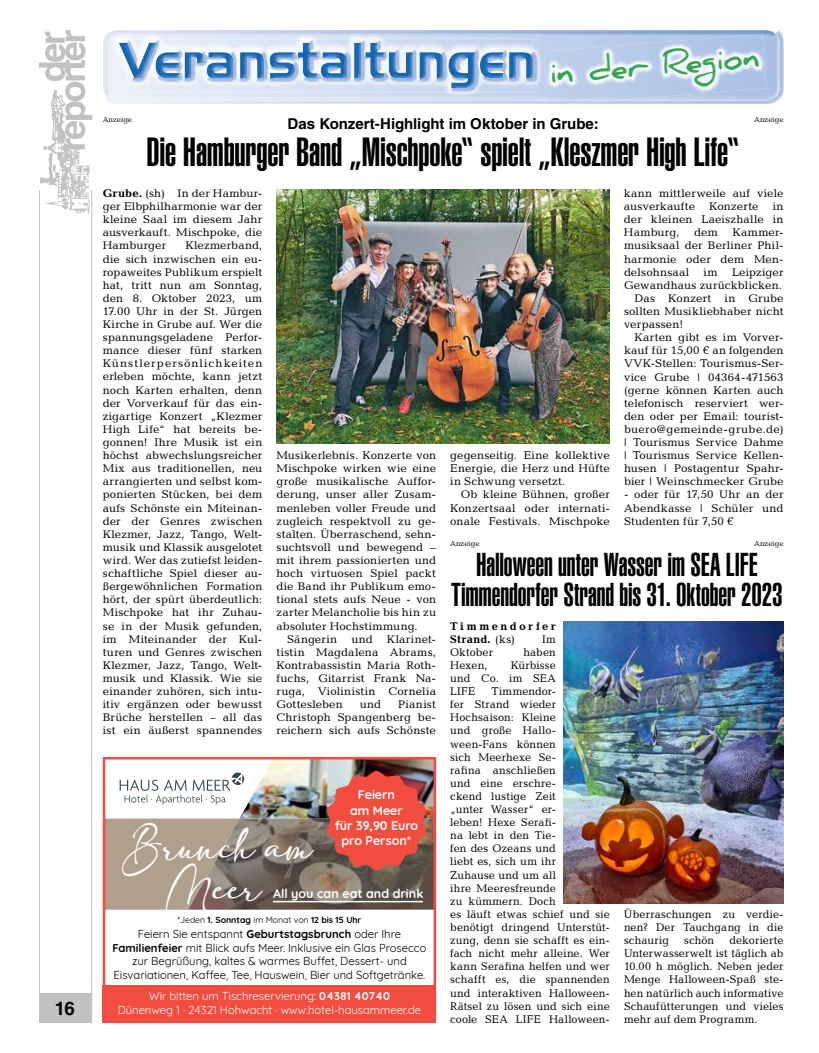
<style>
.page{position:relative;width:819px;height:1053px;background:#fff}
.page>*{position:absolute;margin:0;border:0;box-sizing:border-box;transform-origin:0 0}
.t1{font:40px "Helvetica LT Std Ultra Comp";letter-spacing:-.005em;color:#000}
.t2{font:32.5px/30px "Helvetica LT Std Ultra Comp";letter-spacing:-.005em;color:#000;text-align:center}
.t3{font:700 31.12px "Daniel";color:#38a555}
.t4{font:29.25px "adelia";color:#fff}
.t5{font:700 18.75px "Helvetica LT Std";color:#000}
.t6{font:700 15px "Helvetica LT Std";letter-spacing:-.005em;color:#000}
.t7{font:700 12.5px/15px "Quicksand";color:#fff;text-align:center}
.t8{font:11.25px/13.1px "Candida Std";letter-spacing:.015em;color:#000;text-align:justify}
.t9{font:11.25px/13.5px "Quicksand";color:#000;text-align:center}
.t10{font:11.25px/13.8px "Quicksand";color:#fff;text-align:center}
.t11{font:700 11.25px/13.1px "Candida Std";letter-spacing:.215em;color:#000}
.t12{font:700 8.75px "Quicksand";color:#000}
.t13{font:7.5px "Candida Std";color:#000}
.s1{font-weight:700}
.s2{font-weight:400}
</style>
<div class="page">
<div style="left:39px;top:993px;width:53px;height:29px;background:#c3c1c1"></div>
<hr style="left:91px;top:190px;width:1px;height:832px;background:#c3c1c1">
<hr style="left:39px;top:190px;width:1px;height:832px;background:#c3c1c1">
<img style="left:39px;top:149px;width:51px;height:65px">
<svg style="left:39px;top:30px;width:53px;height:119px"></svg>
<img style="left:274px;top:759px;width:159px;height:59px">
<img style="left:274px;top:818px;width:159px;height:91px">
<hr style="left:273px;top:900px;width:150px;height:2px;background:#fff">
<img style="left:326px;top:770px;width:100px;height:100px">
<svg style="left:103px;top:757px;width:171px;height:192px"></svg>
<div style="left:103px;top:985px;width:333px;height:37px;background:#f24d3f"></div>
<img style="left:108px;top:30px;width:675px;height:74px">
<img style="left:778px;top:39px;width:2px;height:53px">
<img style="left:103px;top:39px;width:1px;height:52px">
<img style="left:104px;top:37px;width:1px;height:56px">
<img style="left:105px;top:30px;width:672px;height:71px">
<img style="left:109px;top:33px;width:434px;height:65px">
<img style="left:125px;top:39px;width:408px;height:53px">
<img style="left:125px;top:43px;width:408px;height:45px">
<img style="left:547px;top:102px;width:63px;height:2px">
<img style="left:547px;top:101px;width:64px;height:1px">
<img style="left:544px;top:34px;width:222px;height:67px">
<img style="left:276px;top:189px;width:333px;height:254px">
<img style="left:563px;top:621px;width:220px;height:282px">
<p class="t5" style="left:55px;top:996px;width:22px">16</p>
<p class="t3" style="left:548px;top:53px;width:212px;rotate:-4deg">in der Region</p>
<p class="t6" style="left:287px;top:114px;width:312px">Das Konzert-Highlight im Oktober in Grube:</p>
<p class="t1" style="left:146px;top:129px;width:594px">Die Hamburger Band „Mischpoke“ spielt „Kleszmer High Life“</p>
<p class="t8" style="left:103px;top:187px;width:161px"><span class="s1">Grube.</span> (sh) In der Hambur&shy;ger Elbphilharmonie war der kleine Saal im diesem Jahr ausverkauft. Mischpoke, die Hamburger</p>
<p class="t13" style="left:103px;top:115px;width:31px">Anzeige</p>
<p class="t13" style="left:754px;top:115px;width:31px">Anzeige</p>
<p class="t8" style="left:624px;top:187px;width:161px">kann mittlerweile auf viele ausverkaufte Konzerte in der kleinen Laeiszhalle in Hamburg,</p>
<p class="t8" style="left:694px;top:226px;width:25px">dem</p>
<p class="t8" style="left:624px;top:226px;width:161px;text-indent:108px">Kammer&shy;musiksaal der Berliner Phil&shy;harmonie oder dem Men&shy;delsohnsaal</p>
<p class="t8" style="left:103px;top:239px;width:161px;text-indent:83px">Klezmerband, die sich inzwischen ein eu&shy;ropaweites Publikum erspielt hat, tritt nun am Sonntag, den 8. Oktober 2023, um 17.00 Uhr in der St. Jürgen Kirche in Grube auf. Wer die spannungsgeladene Perfor&shy;mance dieser fünf starken Künstlerpersönlichkeiten erleben möchte, kann jetzt noch Karten erhalten, denn der Vorverkauf für das ein&shy;zigartige Konzert „Klezmer High Life“ hat bereits be&shy;gonnen! Ihre Musik ist ein höchst abwechslungsreicher Mix aus traditionellen, neu arrangierten und selbst kom&shy;ponierten Stücken, bei dem aufs Schönste ein Miteinan&shy;der der Genres zwischen Klezmer, Jazz, Tango, Welt&shy;musik und Klassik ausgelotet wird. Wer das zutiefst leiden&shy;schaftliche Spiel dieser au&shy;ßergewöhnlichen Formation hört, der spürt überdeutlich:<br>Mischpoke hat ihr Zuhau&shy;se in der Musik gefunden, im Miteinander der Kul&shy;turen und Genres zwischen Klezmer, Jazz, Tango, Welt&shy;musik und Klassik. Wie sie einander zuhören, sich intu&shy;itiv ergänzen oder bewusst Brüche herstellen – all das ist ein äußerst spannendes</p>
<p class="t8" style="left:703px;top:265px;width:16px">im</p>
<p class="t8" style="left:732px;top:265px;width:53px">Leipziger</p>
<p class="t8" style="left:624px;top:278px;width:159px">Gewandhaus zurückblicken.</p>
<p class="t8" style="left:634px;top:291px;width:150px">Das Konzert in Grube</p>
<p class="t8" style="left:624px;top:304px;width:161px">sollten Musikliebhaber nicht</p>
<p class="t8" style="left:624px;top:318px;width:61px">verpassen!</p>
<p class="t8" style="left:634px;top:331px;width:150px">Karten gibt es im Vorver-</p>
<p class="t8" style="left:624px;top:344px;width:161px">kauf für 15,00 € an folgenden</p>
<p class="t8" style="left:624px;top:357px;width:161px">VVK-Stellen: Tourismus-Ser-</p>
<p class="t8" style="left:624px;top:370px;width:161px">vice Grube | 04364-471563</p>
<p class="t8" style="left:624px;top:383px;width:161px">(gerne können Karten auch</p>
<p class="t8" style="left:624px;top:396px;width:161px">telefonisch reserviert wer-</p>
<p class="t8" style="left:624px;top:409px;width:161px">den oder per Email: tourist-</p>
<p class="t8" style="left:624px;top:422px;width:161px">buero@gemeinde-grube.de)</p>
<p class="t8" style="left:624px;top:435px;width:161px">| Tourismus Service Dahme</p>
<p class="t8" style="left:624px;top:449px;width:161px">| Tourismus Service Kellen-</p>
<p class="t8" style="left:624px;top:462px;width:161px">husen | Postagentur Spahr-</p>
<p class="t8" style="left:624px;top:475px;width:161px">bier | Weinschmecker Grube</p>
<p class="t8" style="left:624px;top:488px;width:161px">- oder für 17,50 Uhr an der Abendkasse | Schüler und Studenten für 7,50 €</p>
<p class="t8" style="left:276px;top:449px;width:161px">Musikerlebnis. Konzerte von</p>
<p class="t8" style="left:276px;top:462px;width:161px">Mischpoke wirken wie eine</p>
<p class="t8" style="left:276px;top:475px;width:161px">große musikalische Auffor-</p>
<p class="t8" style="left:276px;top:488px;width:161px">derung, unser aller Zusam-</p>
<p class="t8" style="left:276px;top:501px;width:161px">menleben voller Freude und</p>
<p class="t8" style="left:276px;top:514px;width:161px">zugleich respektvoll zu ge-</p>
<p class="t8" style="left:276px;top:527px;width:161px">stalten. Überraschend, sehn-</p>
<p class="t8" style="left:276px;top:540px;width:161px">suchtsvoll und bewegend –</p>
<p class="t8" style="left:276px;top:553px;width:161px">mit ihrem passionierten und</p>
<p class="t8" style="left:276px;top:566px;width:161px">hoch virtuosen Spiel packt</p>
<p class="t8" style="left:276px;top:580px;width:161px">die Band ihr Publikum emo-</p>
<p class="t8" style="left:276px;top:593px;width:161px">tional stets aufs Neue - von</p>
<p class="t8" style="left:276px;top:606px;width:161px">zarter Melancholie bis hin zu</p>
<p class="t8" style="left:276px;top:619px;width:143px">absoluter Hochstimmung.</p>
<p class="t8" style="left:287px;top:632px;width:52px">Sängerin</p>
<p class="t8" style="left:351px;top:632px;width:23px">und</p>
<p class="t8" style="left:450px;top:449px;width:161px">gegenseitig. Eine kollektive</p>
<p class="t8" style="left:450px;top:462px;width:161px">Energie, die Herz und Hüfte</p>
<p class="t8" style="left:450px;top:475px;width:117px">in Schwung versetzt.</p>
<p class="t8" style="left:461px;top:488px;width:150px">Ob kleine Bühnen, großer</p>
<p class="t8" style="left:450px;top:501px;width:161px">Konzertsaal oder internati-</p>
<p class="t8" style="left:450px;top:514px;width:161px">onale Festivals. Mischpoke</p>
<p class="t13" style="left:450px;top:539px;width:31px">Anzeige</p>
<p class="t13" style="left:754px;top:539px;width:31px">Anzeige</p>
<p class="t2" style="left:451px;top:549px;width:333px">Halloween unter Wasser im SEA LIFE<br>Timmendorfer Strand bis 31. Oktober 2023</p>
<p class="t11" style="left:450px;top:619px;width:107px">Timmendorfer<br>Strand. <span class="s2">(ks)</span></p>
<p class="t8" style="left:276px;top:632px;width:161px;text-indent:110px">Klarinet&shy;tistin Magdalena Abrams, Kontrabassistin Maria Roth&shy;fuchs, Gitarrist Frank Na&shy;ruga, Violinistin Cornelia Gottesleben</p>
<p class="t8" style="left:542px;top:632px;width:15px">Im</p>
<p class="t8" style="left:450px;top:645px;width:44px">Oktober</p>
<p class="t8" style="left:523px;top:645px;width:34px">haben</p>
<p class="t8" style="left:450px;top:658px;width:39px">Hexen,</p>
<p class="t8" style="left:450px;top:658px;width:107px;text-indent:60px">Kürbisse und Co. im SEA LIFE</p>
<p class="t8" style="left:450px;top:684px;width:161px;text-align:left;text-indent:41px">Timmendor-<br>fer Strand wieder<br>Hochsaison: Kleine<br>und große Hallo&shy;ween-Fans können<br>sich Meerhexe Se-<br>rafina anschließen<br>und eine erschre-<br>ckend lustige Zeit<br>„unter Wasser“ er-<br>leben! Hexe Serafi-<br>na lebt in den Tie-<br>fen des Ozeans und<br>liebt es, sich um ihr<br>Zuhause und um all<br>ihre Meeresfreunde<br>zu kümmern. Doch<br>es läuft etwas schief und sie benötigt dringend Unterstüt&shy;zung, denn sie schafft es ein&shy;fach nicht mehr alleine. Wer kann Serafina helfen und wer schafft es, die spannenden und interaktiven Halloween-<br>Rätsel zu lösen und sich eine coole SEA LIFE Halloween-</p>
<p class="t8" style="left:360px;top:697px;width:23px">und</p>
<p class="t8" style="left:276px;top:697px;width:161px;text-indent:122px">Pianist Christoph Spangenberg be&shy;reichern sich aufs Schönste</p>
<p class="t7" style="left:335px;top:786px;width:85px">Feiern<br>am Meer<br>für 39,90 Euro</p>
<p class="t4" style="left:122px;top:831px;width:192px">Brunch am</p>
<p class="t7" style="left:341px;top:831px;width:71px">pro Person*</p>
<p class="t4" style="left:166px;top:873px;width:97px">Meer</p>
<p class="t7" style="left:273px;top:884px;width:152px">All you can eat and drink</p>
<p class="t8" style="left:624px;top:907px;width:161px">Überraschungen zu verdie&shy;nen? Der Tauchgang in die schaurig</p>
<p class="t12" style="left:177px;top:912px;width:185px"><span class="s2">*Jeden</span> 1. Sonntag <span class="s2">im Monat von</span> 12 bis 15 Uhr</p>
<p class="t9" style="left:112px;top:926px;width:315px">Feiern Sie entspannt <span class="s1">Geburtstagsbrunch</span> oder Ihre <span class="s1">Familienfeier</span> mit Blick aufs Meer. Inklusive ein Glas Prosecco zur Begrüßung, kaltes &amp; warmes Buffet, Dessert- und Eisvariationen, Kaffee, Tee, Hauswein, Bier und Softgetränke.</p>
<p class="t8" style="left:624px;top:933px;width:161px;text-indent:105px">dekorierte Unterwasserwelt ist täglich ab 10.00 h möglich. Neben jeder Menge Halloween-Spaß ste&shy;hen natürlich auch informative Schaufütterungen und vieles mehr auf dem Programm.</p>
<p class="t8" style="left:684px;top:933px;width:32px">schön</p>
<p class="t10" style="left:118px;top:987px;width:305px">Wir bitten um Tischreservierung: <span class="s1">04381 40740<br></span>Dünenweg 1 · 24321 Hohwacht · www.hotel-hausammeer.de</p>
</div>
